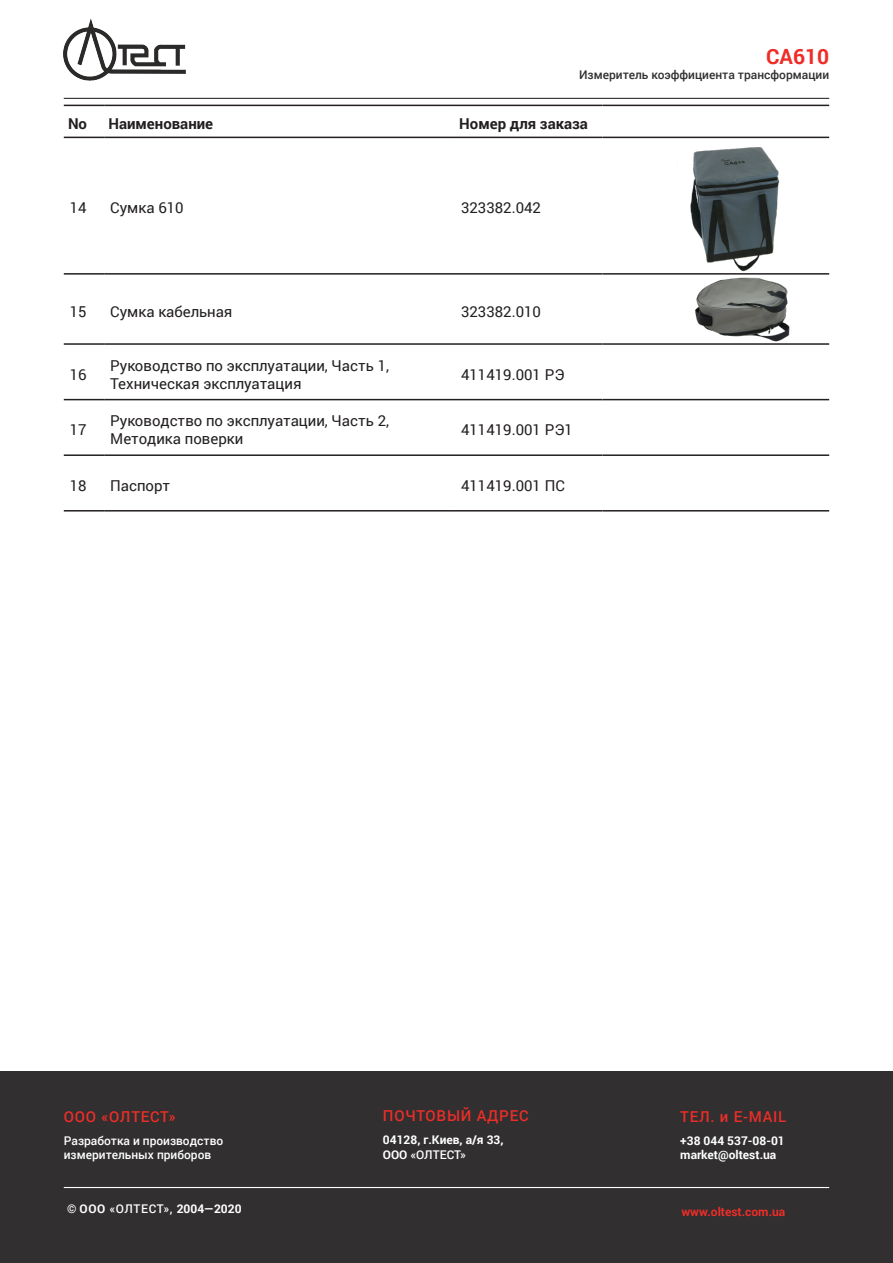
<style>
.page{position:relative;width:893px;height:1263px;background:#fff}
.page>*{position:absolute;margin:0;border:0;box-sizing:border-box;transform-origin:0 0}
.t1{font:700 21px "Roboto";color:#ee2d28}
.t2{font:15px "Roboto";color:#231f20}
.t3{font:500 15px "Roboto";letter-spacing:.05em;color:#ee2d28}
.t4{font:700 15px "Roboto";color:#231f20}
.t5{font:700 12px "Roboto";color:#fff}
.t6{font:500 12px/14.4px "Roboto";color:#fff}
.t7{font:500 12px "Roboto";color:#312f30}
.t8{font:700 12px "Roboto";color:#ee2d28}
.s1{font-weight:700}
.s2{font-weight:500}
</style>
<div class="page">
<hr style="left:64px;top:98px;width:765px;height:1px;background:#312f30">
<img style="left:64px;top:18px;width:121px;height:62px">
<div style="left:0;top:1071px;width:893px;height:192px;background:#312f30"></div>
<hr style="left:64px;top:1187px;width:765px;height:1px;background:#fff">
<hr style="left:64px;top:105px;width:40px;height:1px;background:#231f20">
<hr style="left:104px;top:105px;width:351px;height:1px;background:#231f20">
<hr style="left:455px;top:105px;width:147px;height:1px;background:#231f20">
<hr style="left:602px;top:105px;width:227px;height:1px;background:#231f20">
<hr style="left:64px;top:137px;width:40px;height:1px;background:#231f20">
<hr style="left:104px;top:137px;width:351px;height:1px;background:#231f20">
<hr style="left:455px;top:137px;width:147px;height:1px;background:#231f20">
<hr style="left:602px;top:137px;width:227px;height:1px;background:#231f20">
<hr style="left:64px;top:273px;width:40px;height:2px;background:#231f20">
<hr style="left:104px;top:273px;width:351px;height:2px;background:#231f20">
<hr style="left:455px;top:273px;width:147px;height:2px;background:#231f20">
<hr style="left:602px;top:273px;width:227px;height:2px;background:#231f20">
<hr style="left:64px;top:343px;width:40px;height:2px;background:#231f20">
<hr style="left:104px;top:343px;width:351px;height:2px;background:#231f20">
<hr style="left:455px;top:343px;width:147px;height:2px;background:#231f20">
<hr style="left:602px;top:343px;width:227px;height:2px;background:#231f20">
<hr style="left:64px;top:399px;width:40px;height:1px;background:#231f20">
<hr style="left:104px;top:399px;width:351px;height:1px;background:#231f20">
<hr style="left:455px;top:399px;width:147px;height:1px;background:#231f20">
<hr style="left:602px;top:399px;width:227px;height:1px;background:#231f20">
<hr style="left:64px;top:454px;width:40px;height:2px;background:#231f20">
<hr style="left:104px;top:454px;width:351px;height:2px;background:#231f20">
<hr style="left:455px;top:454px;width:147px;height:2px;background:#231f20">
<hr style="left:602px;top:454px;width:227px;height:2px;background:#231f20">
<hr style="left:64px;top:510px;width:40px;height:1px;background:#231f20">
<hr style="left:104px;top:510px;width:351px;height:1px;background:#231f20">
<hr style="left:455px;top:510px;width:147px;height:1px;background:#231f20">
<hr style="left:602px;top:510px;width:227px;height:1px;background:#231f20">
<img style="left:694px;top:273px;width:97px;height:72px">
<img style="left:676px;top:147px;width:111px;height:130px">
<h1 class="t1" style="left:766px;top:42px;width:65px">СА610</h1>
<p class="t7" style="left:579px;top:67px;width:252px">Измеритель коэффициента трансформации</p>
<p class="t4" style="left:68px;top:113px;width:21px">No</p>
<p class="t4" style="left:108px;top:113px;width:106px">Наименование</p>
<p class="t4" style="left:459px;top:113px;width:130px">Номер для заказа</p>
<p class="t2" style="left:70px;top:198px;width:18px">14</p>
<p class="t2" style="left:110px;top:198px;width:75px">Сумка 610</p>
<p class="t2" style="left:461px;top:198px;width:82px">323382.042</p>
<p class="t2" style="left:70px;top:301px;width:18px">15</p>
<p class="t2" style="left:110px;top:301px;width:124px">Сумка кабельная</p>
<p class="t2" style="left:461px;top:301px;width:82px">323382.010</p>
<p class="t2" style="left:70px;top:364px;width:18px">16</p>
<p class="t2" style="left:70px;top:419px;width:18px">17</p>
<p class="t2" style="left:110px;top:355px;width:280px">Руководство по эксплуатации, Часть 1,</p>
<p class="t2" style="left:110px;top:373px;width:193px">Техническая эксплуатация</p>
<p class="t2" style="left:110px;top:410px;width:280px">Руководство по эксплуатации, Часть 2,</p>
<p class="t2" style="left:110px;top:428px;width:135px">Методика поверки</p>
<p class="t2" style="left:461px;top:364px;width:105px">411419.001 РЭ</p>
<p class="t2" style="left:461px;top:419px;width:113px">411419.001 РЭ1</p>
<p class="t2" style="left:70px;top:475px;width:18px">18</p>
<p class="t2" style="left:110px;top:475px;width:62px">Паспорт</p>
<p class="t2" style="left:461px;top:475px;width:105px">411419.001 ПС</p>
<p class="t3" style="left:64px;top:1106px;width:114px">ООО «ОЛТЕСТ»</p>
<p class="t6" style="left:64px;top:1133px;width:161px">Разработка и производство измерительных приборов</p>
<p class="t3" style="left:383px;top:1105px;width:147px">ПОЧТОВЫЙ АДРЕС</p>
<p class="t5" style="left:383px;top:1131px;width:122px">04128, г.Киев, а/я 33,</p>
<p class="t6" style="left:383px;top:1146px;width:85px"><span class="s1">ООО</span> «ОЛТЕСТ»</p>
<p class="t3" style="left:680px;top:1106px;width:108px">ТЕЛ. и E-MAIL</p>
<p class="t5" style="left:680px;top:1132px;width:106px">+38 044 537-08-01</p>
<p class="t5" style="left:680px;top:1146px;width:98px">market@oltest.ua</p>
<p class="t5" style="left:67px;top:1201px;width:176px">© ООО <span class="s2">«ОЛТЕСТ»,</span> 2004—2020</p>
<p class="t8" style="left:681px;top:1203px;width:106px">www.oltest.com.ua</p>
</div>
